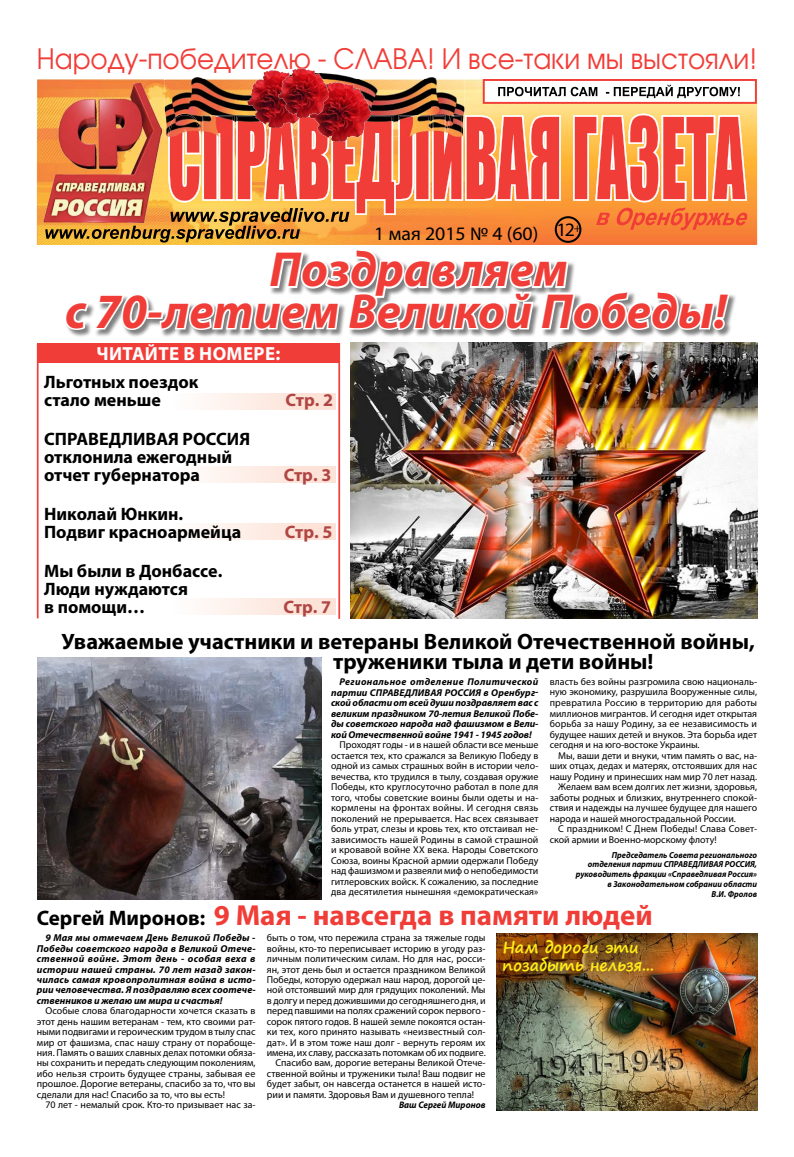
<style>
.page{position:relative;width:794px;height:1157px;background:#fff}
.page>*{position:absolute;margin:0;border:0;box-sizing:border-box;transform-origin:0 0}
.t1{font:italic 700 49.5px/41.4px "Myriad Pro";color:#f13d37}
.t2{font:700 29px "Myriad Pro";color:#f13d37}
.t3{font:28px "Avant Garde Gothic C";color:#f13d37;scale:.94 1}
.t4{font:700 22.3px/19.5px "Myriad Pro";color:#000}
.t5{font:19.1px "Myriad Pro";color:#000;scale:1.04 1}
.t6{font:700 19px "Myriad Pro";letter-spacing:.02em;color:#fff}
.t7{font:19px "Myriad Pro";color:#000;scale:1.04 1}
.t8{font:700 18px/18px "Myriad Pro";color:#000}
.t9{font:700 18px "Myriad Pro";letter-spacing:-.015em;color:#b04643}
.t10{font:700 16px/18px "Segoe Print";color:#ffec18}
.t11{font:10px/10.4px "Myriad Pro";color:#000;text-align:justify}
.t12{font:italic 700 10px/10.4px "Myriad Pro";color:#000;text-align:justify}
.t13{font:9.9px/10.5px "Myriad Pro";color:#000;text-align:justify}
.t14{font:italic 700 9.9px/10.5px "Myriad Pro";letter-spacing:-.005em;color:#000;text-align:justify}
.t15{font:italic 700 9.5px "Myriad Pro";color:#000;scale:.95 1}
.t16{font:italic 700 8.7px/9.8px "Myriad Pro";color:#000;text-align:right;scale:.95 1}
.s1{font-size:21px;color:#000}
</style>
<div class="page">
<img style="left:37px;top:79px;width:720px;height:166px">
<img style="left:44px;top:84px;width:117px;height:138px">
<svg style="left:483px;top:79px;width:274px;height:25px"></svg>
<img style="left:165px;top:73px;width:299px;height:42px">
<img style="left:168px;top:114px;width:295px;height:1px">
<div style="left:37px;top:343px;width:303px;height:19px;background:#f13d37"></div>
<hr style="left:338px;top:343px;width:2px;height:276px;background:#f13d37">
<hr style="left:37px;top:344px;width:2px;height:274px;background:#f13d37">
<div style="left:173px;top:393px;width:162px;height:17px;background:linear-gradient(to right,#fefdfc,#fdded1)"></div>
<div style="left:173px;top:466px;width:162px;height:16px;background:linear-gradient(to right,#fefdfc,#fdded1)"></div>
<div style="left:65px;top:249px;width:672px;height:89px;background:#000;opacity:.5"></div>
<svg style="left:45px;top:115px;width:702px;height:217px"></svg>
<img style="left:351px;top:342px;width:406px;height:151px">
<img style="left:496px;top:933px;width:261px;height:177px">
<img style="left:38px;top:657px;width:283px;height:242px">
<svg style="left:37px;top:822px;width:169px;height:78px;background:#423636"></svg>
<img style="left:57px;top:493px;width:701px;height:228px">
<img style="left:247px;top:71px;width:58px;height:56px">
<img style="left:309px;top:82px;width:61px;height:60px">
<img style="left:278px;top:69px;width:50px;height:49px">
<h3 class="t3" style="left:37px;top:42px;width:767px">Народу-победителю - СЛАВА! И все-таки мы выстояли!</h3>
<h3 class="t5" style="left:374px;top:222px;width:159px">1 мая 2015 № 4 (60)</h3>
<h3 class="t7" style="left:556px;top:217px;width:25px">12<sup>+</sup></h3>
<h1 class="t1" style="left:65px;top:247px;width:663px;text-indent:204px">Поздравляем<br>с 70-летием Великой Победы!</h1>
<h3 class="t6" style="left:97px;top:341px;width:185px">Читайте в номере:</h3>
<h3 class="t8" style="left:44px;top:373px;width:156px">Льготных поездок стало меньше</h3>
<h3 class="t9" style="left:286px;top:388px;width:49px">Стр. 2</h3>
<h3 class="t8" style="left:44px;top:429px;width:207px;text-indent:124px">Я РОССИЯ отклонила ежегодный отчет губернатора</h3>
<h3 class="t8" style="left:44px;top:429px;width:34px">СПРАВЕ</h3>
<h3 class="t8" style="left:109px;top:429px;width:37px">ДЛИВА</h3>
<h3 class="t8" style="left:44px;top:504px;width:199px">Николай Юнкин.<br>Подвиг красноармейца</h3>
<h3 class="t8" style="left:44px;top:561px;width:180px">Мы были в Донбассе.<br>Люди нуждаются<br>в помощи…</h3>
<h3 class="t9" style="left:284px;top:463px;width:49px">Стр. 3</h3>
<h3 class="t9" style="left:285px;top:520px;width:49px">Стр. 5</h3>
<h3 class="t9" style="left:283px;top:595px;width:49px">Стр. 7</h3>
<h3 class="t4" style="left:333px;top:631px;width:423px;text-indent:-272px">Уважаемые участники и ветераны Великой Отечественной войны, труженики тыла и дети войны!</h3>
<p class="t14" style="left:331px;top:676px;width:209px;text-indent:9px">Региональное отделение Политической партии СПРАВЕДЛИВАЯ РОССИЯ в Оренбург&shy;ской области от всей души поздравляет вас с великим праздником 70-летия Великой Побе&shy;ды советского народа над фашизмом в Вели&shy;кой Отечественной войне 1941 - 1945 годов!</p>
<p class="t13" style="left:331px;top:739px;width:209px;text-indent:9px">Проходят годы - и в нашей области все меньше остается тех, кто сражался за Великую Победу в одной из самых страшных войн в истории чело&shy;вечества, кто трудился в тылу, создавая оружие Победы, кто круглосуточно работал в поле для того, чтобы советские воины были одеты и на&shy;кормлены на фронтах войны. И сегодня связь поколений не прерывается. Нас всех связывает боль утрат, слезы и кровь тех, кто отстаивал не&shy;зависимость нашей Родины в самой страшной и кровавой войне ХХ века. Народы Советского Союза, воины Красной армии одержали Победу над фашизмом и развеяли миф о непобедимости гитлеровских войск. К сожалению, за последние два десятилетия нынешняя «демократическая»</p>
<p class="t13" style="left:550px;top:676px;width:209px">власть без войны разгромила свою националь&shy;ную экономику, разрушила Вооруженные силы, превратила Россию в территорию для работы миллионов мигрантов. И сегодня идет открытая борьба за нашу Родину, за ее независимость и будущее наших детей и внуков. Эта борьба идет сегодня и на юго-востоке Украины.</p>
<p class="t13" style="left:558px;top:750px;width:200px">Мы, ваши дети и внуки, чтим память о вас, на-</p>
<p class="t13" style="left:550px;top:760px;width:209px">ших отцах, дедах и матерях, отстоявших для нас</p>
<p class="t13" style="left:550px;top:770px;width:209px">нашу Родину и принесших нам мир 70 лет назад.</p>
<p class="t13" style="left:558px;top:781px;width:200px">Желаем вам всем долгих лет жизни, здоровья,</p>
<p class="t13" style="left:550px;top:792px;width:209px">заботы родных и близких, внутреннего спокой-</p>
<p class="t13" style="left:550px;top:802px;width:209px">ствия и надежды на лучшее будущее для нашего</p>
<p class="t13" style="left:550px;top:812px;width:188px">народа и нашей многострадальной России.</p>
<p class="t13" style="left:558px;top:823px;width:200px">С праздником! С Днем Победы! Слава Совет-</p>
<p class="t13" style="left:550px;top:833px;width:168px">ской армии и Военно-морскому флоту!</p>
<p class="t16" style="left:576px;top:849px;width:192px">Председатель Совета регионального отделения партии СПРАВЕДЛИВАЯ РОССИЯ, руководитель фракции «Справедливая Россия» в Законодательном собрании области<br>В.И. Фролов</p>
<h2 class="t2" style="left:37px;top:896px;width:617px"><span class="s1">Сергей Миронов:</span> 9 Мая - навсегда в памяти людей</h2>
<p class="t12" style="left:37px;top:932px;width:220px;text-indent:8px">9 Мая мы отмечаем День Великой Победы - Победы советского народа в Великой Отече&shy;ственной войне. Этот день - особая веха в истории нашей страны. 70 лет назад закон&shy;чилась самая кровопролитная война в исто&shy;рии человечества. Я поздравляю всех соотече&shy;ственников и желаю им мира и счастья!</p>
<p class="t11" style="left:37px;top:1005px;width:220px;text-indent:9px">Особые слова благодарности хочется сказать в этот день нашим ветеранам - тем, кто своими рат&shy;ными подвигами и героическим трудом в тылу спас мир от фашизма, спас нашу страну от порабоще&shy;ния. Память о ваших славных делах потомки обяза&shy;ны сохранить и передать следующим поколениям, ибо нельзя строить будущее страны, забывая ее прошлое. Дорогие ветераны, спасибо за то, что вы сделали для нас! Спасибо за то, что вы есть!</p>
<p class="t11" style="left:45px;top:1099px;width:212px">70 лет - немалый срок. Кто-то призывает нас за-</p>
<p class="t11" style="left:267px;top:932px;width:220px">быть о том, что пережила страна за тяжелые годы</p>
<p class="t11" style="left:267px;top:943px;width:220px">войны, кто-то переписывает историю в угоду раз-</p>
<p class="t11" style="left:267px;top:953px;width:220px">личным политическим силам. Но для нас, росси-</p>
<p class="t11" style="left:267px;top:964px;width:220px">ян, этот день был и остается праздником Великой</p>
<p class="t11" style="left:267px;top:974px;width:220px">Победы, которую одержал наш народ, дорогой це-</p>
<p class="t11" style="left:267px;top:984px;width:220px">ной отстоявший мир для грядущих поколений. Мы</p>
<p class="t11" style="left:267px;top:995px;width:220px">в долгу и перед дожившими до сегодняшнего дня, и</p>
<p class="t11" style="left:267px;top:1005px;width:220px">перед павшими на полях сражений сорок первого -</p>
<p class="t11" style="left:267px;top:1016px;width:220px">сорок пятого годов. В нашей земле покоятся остан-</p>
<p class="t11" style="left:267px;top:1026px;width:220px">ки тех, кого принято называть «неизвестный сол-</p>
<p class="t11" style="left:267px;top:1036px;width:220px">дат». И в этом тоже наш долг - вернуть героям их</p>
<p class="t11" style="left:267px;top:1047px;width:220px">имена, их славу, рассказать потомкам об их подвиге.</p>
<p class="t11" style="left:275px;top:1057px;width:212px">Спасибо вам, дорогие ветераны Великой Отече-</p>
<p class="t11" style="left:267px;top:1068px;width:220px">ственной войны и труженики тыла! Ваш подвиг не</p>
<p class="t11" style="left:267px;top:1078px;width:220px">будет забыт, он навсегда останется в нашей исто-</p>
<p class="t11" style="left:267px;top:1088px;width:209px">рии и памяти. Здоровья Вам и душевного тепла!</p>
<p class="t15" style="left:399px;top:1098px;width:93px">Ваш Сергей Миронов</p>
<h3 class="t10" style="left:502px;top:938px;width:153px">Нам дороги эти позабыть нельзя...</h3>
</div>
